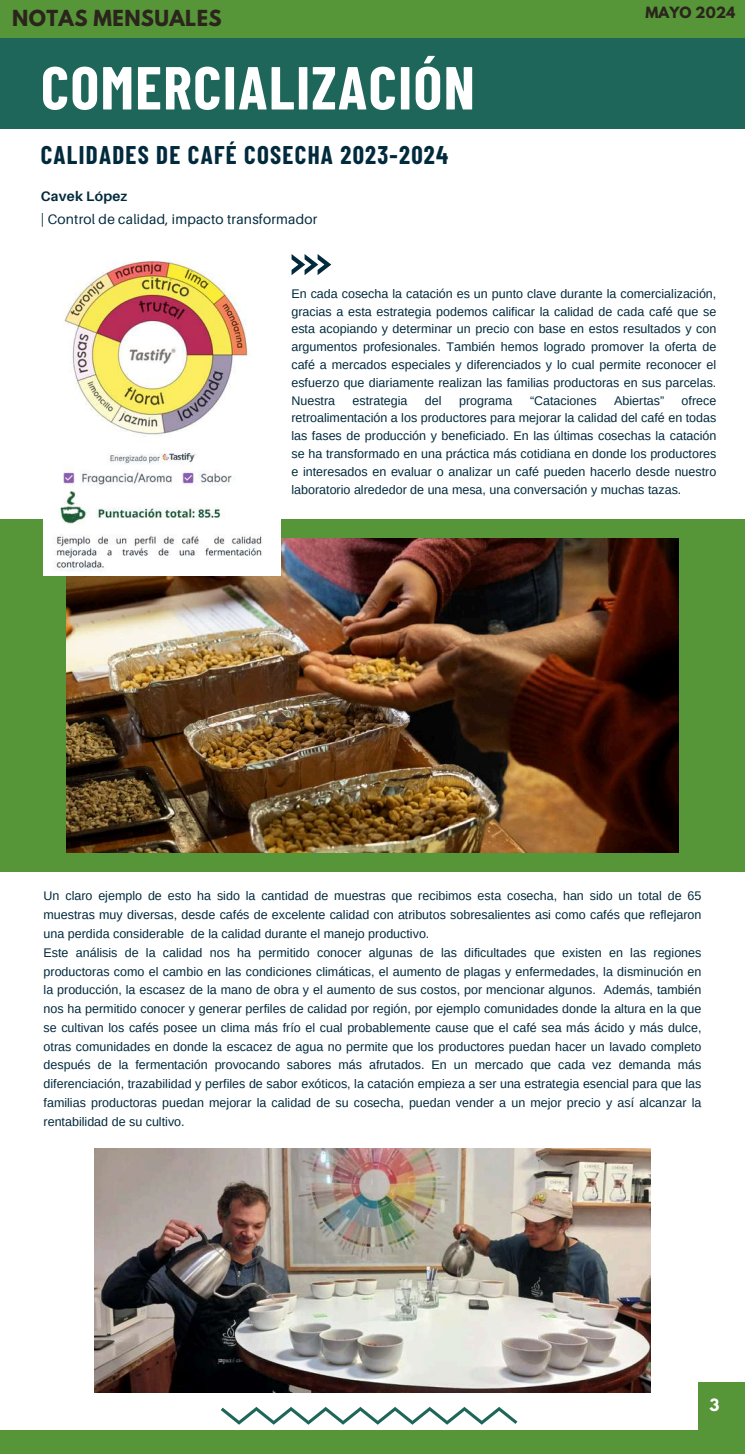
<style>
.page{position:relative;width:745px;height:1454px;background:#fff}
.page>*{position:absolute;margin:0;border:0;box-sizing:border-box;transform-origin:0 0}
.t1{font:700 60.5px "Barlow Condensed";letter-spacing:.025em;color:#fff}
.t2{font:700 25px "Barlow Condensed";letter-spacing:.05em;color:#022a3d}
.t3{font:700 19.62px "League Spartan";letter-spacing:.02em;color:#2b251c}
.t4{font:700 15px "League Spartan";color:#fff}
.t5{font:13.75px "Aileron";letter-spacing:.015em;color:#022a3d}
.t6{font:700 13.75px "Aileron";letter-spacing:.015em;color:#022a3d}
.t7{font:700 13.75px "League Spartan";color:#2b251c}
.t8{font:12.5px/18.8px "Arimo";color:#022a3d;text-align:justify}
</style>
<div class="page">
<svg style="left:291px;top:254px;width:40px;height:21px"></svg>
<div style="left:0;top:1px;width:744px;height:37px;background:#569639"></div>
<div style="left:0;top:1429px;width:744px;height:24px;background:#569639"></div>
<div style="left:698px;top:1382px;width:46px;height:48px;background:#569639"></div>
<div style="left:0;top:38px;width:744px;height:90px;background:#1f665a"></div>
<div style="left:0;top:519px;width:744px;height:352px;background:#569639"></div>
<svg style="left:221px;top:1407px;width:296px;height:17px"></svg>
<img style="left:67px;top:538px;width:611px;height:314px">
<img style="left:95px;top:1148px;width:555px;height:244px">
<img style="left:44px;top:260px;width:236px;height:316px">
<h3 class="t3" style="left:12px;top:8px;width:211px">NOTAS MENSUALES</h3>
<p class="t7" style="left:645px;top:6px;width:91px">MAYO 2024</p>
<h1 class="t1" style="left:41px;top:49px;width:435px">COMERCIALIZACIÓN</h1>
<h2 class="t2" style="left:41px;top:139px;width:409px">CALIDADES DE CAFÉ COSECHA 2023-2024</h2>
<p class="t6" style="left:41px;top:188px;width:88px">Cavek López</p>
<p class="t5" style="left:41px;top:210px;width:278px">| Control de calidad, impacto transformador</p>
<p class="t8" style="left:291px;top:284px;width:426px;line-height:17.8px">En cada cosecha la catación es un punto clave durante la comercialización, gracias a esta estrategia podemos calificar la calidad de cada café que se esta acopiando y determinar un precio con base en estos resultados y con argumentos profesionales. También hemos logrado promover la oferta de café a mercados especiales y diferenciados y lo cual permite reconocer el esfuerzo que diariamente realizan las familias productoras en sus parcelas.<br>Nuestra</p>
<p class="t8" style="left:352px;top:391px;width:56px">estrategia</p>
<p class="t8" style="left:425px;top:391px;width:18px">del</p>
<p class="t8" style="left:459px;top:391px;width:55px">programa</p>
<p class="t8" style="left:530px;top:391px;width:68px">“Cataciones</p>
<p class="t8" style="left:614px;top:391px;width:51px">Abiertas”</p>
<p class="t8" style="left:291px;top:391px;width:426px;line-height:17.8px;text-indent:390px">ofrece retroalimentación a los productores para mejorar la calidad del café en todas las fases de producción y beneficiado. En las últimas cosechas la catación se ha transformado en una práctica más cotidiana en donde los productores e interesados en evaluar o analizar un café pueden hacerlo desde nuestro laboratorio alrededor de una mesa, una conversación y muchas tazas.</p>
<p class="t8" style="left:44px;top:886px;width:659px;text-align:left">Un claro ejemplo de esto ha sido la cantidad de muestras que recibimos esta cosecha, han sido un total de 65 muestras muy diversas, desde cafés de excelente calidad con atributos sobresalientes asi como cafés que reflejaron una perdida considerable de la calidad durante el manejo productivo.<br>Este análisis de la calidad nos ha permitido conocer algunas de las dificultades que existen en las regiones productoras como el cambio en las condiciones climáticas, el aumento de plagas y enfermedades, la disminución en la producción, la escasez de la mano de obra y el aumento de sus costos, por mencionar algunos. Además, también nos ha permitido conocer y generar perfiles de calidad por región, por ejemplo comunidades donde la altura en la que se cultivan los cafés posee un clima más frío el cual probablemente cause que el café sea más ácido y más dulce, otras comunidades en donde la escacez de agua no permite que los productores puedan hacer un lavado completo después de la fermentación provocando sabores más afrutados. En un mercado que cada vez demanda más diferenciación, trazabilidad y perfiles de sabor exóticos, la catación empieza a ser una estrategia esencial para que las familias productoras puedan mejorar la calidad de su cosecha, puedan vender a un mejor precio y así alcanzar la rentabilidad de su cultivo.</p>
<p class="t4" style="left:709px;top:1397px;width:11px">3</p>
</div>
